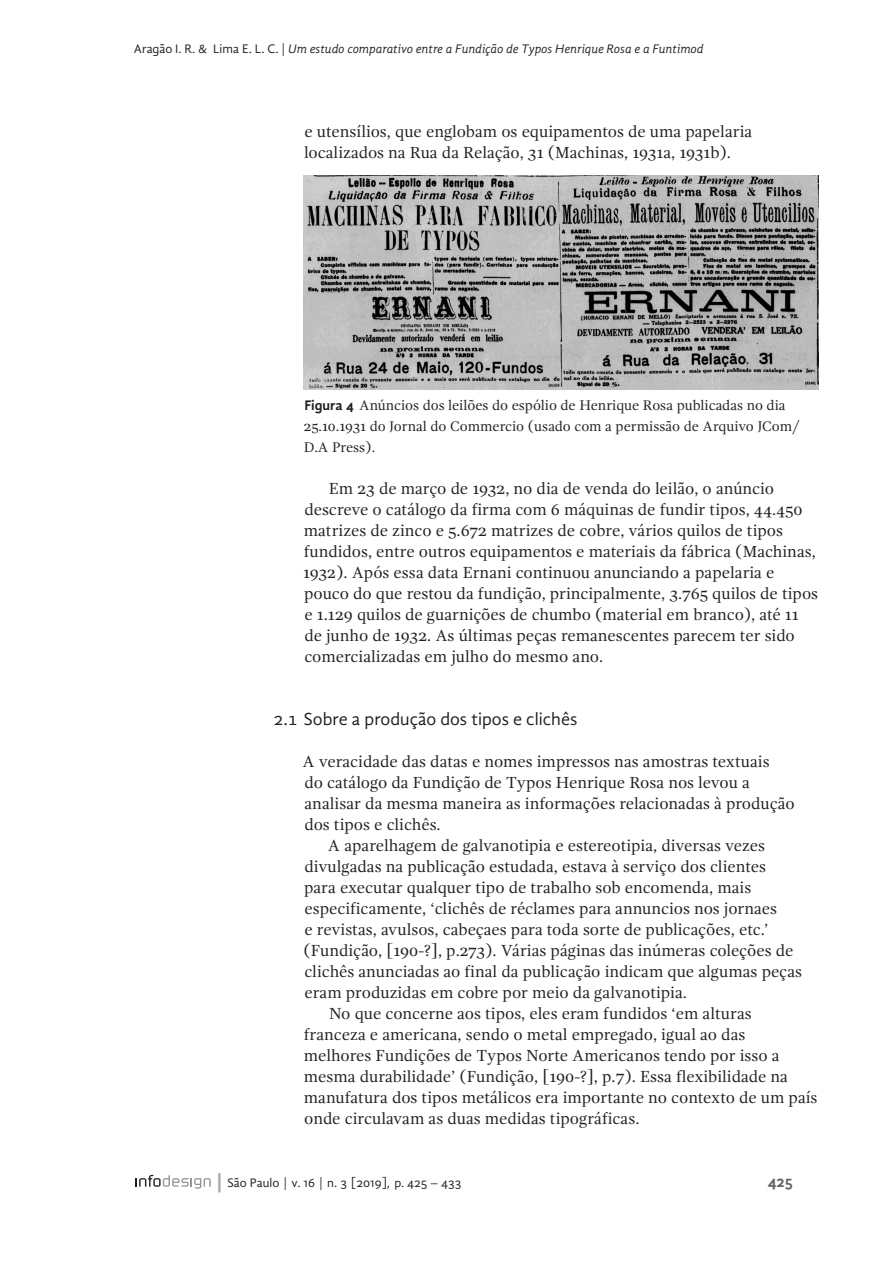
<style>
.page{position:relative;width:893px;height:1263px;background:#fff}
.page>*{position:absolute;margin:0;border:0;box-sizing:border-box;transform-origin:0 0}
.t1{font:18px "Gandhi Sans";color:#231f20}
.PT_Corpo_de_texto{font:16.5px/21px "Gandhi Serif";color:#231f20}
.t2{font:700 16.5px "Gandhi Sans";color:#636366}
.t3{font:14.25px/21px "Gandhi Serif";color:#231f20}
.t4{font:italic 12.75px "Gandhi Sans";color:#231f20}
.t5{font:12.75px "Gandhi Sans";color:#231f20}
.s1{font-style:normal}
.s2{font-family:"Gandhi Sans";font-weight:700}
.s3{font-size:19.2px;color:#a8a9ad}
</style>
<div class="page">
<svg style="left:136px;top:1175px;width:75px;height:13px"></svg>
<img style="left:303px;top:175px;width:516px;height:214px">
<p class="t4" style="left:134px;top:41px;width:571px"><span class="s1">Aragão I. R. &amp; Lima E. L. C. |</span> Um estudo comparativo entre a Fundição de Typos Henrique Rosa e a Funtimod</p>
<p class="PT_Corpo_de_texto" style="left:304px;top:121px;width:450px">e utensílios, que englobam os equipamentos de uma papelaria localizados na Rua da Relação, 31 (Machinas, 1931a, 1931b).</p>
<p class="t3" style="left:304px;top:394px;width:497px"><span class="s2">Figura 4</span> Anúncios dos leilões do espólio de Henrique Rosa publicadas no dia<br>25.10.1931 do Jornal do Commercio (usado com a permissão de Arquivo JCom/<br>D.A Press).</p>
<p class="PT_Corpo_de_texto" style="left:303px;top:478px;width:517px;text-indent:26px">Em 23 de março de 1932, no dia de venda do leilão, o anúncio descreve o catálogo da firma com 6 máquinas de fundir tipos, 44.450 matrizes de zinco e 5.672 matrizes de cobre, vários quilos de tipos fundidos, entre outros equipamentos e materiais da fábrica (Machinas, 1932). Após essa data Ernani continuou anunciando a papelaria e pouco do que restou da fundição, principalmente, 3.765 quilos de tipos e 1.129 quilos de guarnições de chumbo (material em branco), até 11 de junho de 1932. As últimas peças remanescentes parecem ter sido comercializadas em julho do mesmo ano.</p>
<p class="t1" style="left:274px;top:708px;width:305px">2.1 Sobre a produção dos tipos e clichês</p>
<p class="PT_Corpo_de_texto" style="left:302px;top:751px;width:494px">A veracidade das datas e nomes impressos nas amostras textuais<br>do catálogo da Fundição de Typos Henrique Rosa nos levou a analisar da mesma maneira as informações relacionadas à produção dos tipos e clichês.</p>
<p class="PT_Corpo_de_texto" style="left:303px;top:835px;width:500px;text-indent:25px">A aparelhagem de galvanotipia e estereotipia, diversas vezes divulgadas na publicação estudada, estava à serviço dos clientes<br>para executar qualquer tipo de trabalho sob encomenda, mais especificamente, ‘clichês de réclames para annuncios nos jornaes<br>e revistas, avulsos, cabeçaes para toda sorte de publicações, etc.’ (Fundição, [190-?], p.273). Várias páginas das inúmeras coleções de clichês anunciadas ao final da publicação indicam que algumas peças eram produzidas em cobre por meio da galvanotipia.</p>
<p class="PT_Corpo_de_texto" style="left:304px;top:1003px;width:515px;text-indent:25px">No que concerne aos tipos, eles eram fundidos ‘em alturas franceza e americana, sendo o metal empregado, igual ao das<br>melhores Fundições de Typos Norte Americanos tendo por isso a mesma durabilidade’ (Fundição, [190-?], p.7). Essa flexibilidade na manufatura dos tipos metálicos era importante no contexto de um país onde circulavam as duas medidas tipográficas.</p>
<p class="t5" style="left:214px;top:1175px;width:249px"><span class="s3">|</span>São Paulo | v. 16 | n. 3 [2019], p. 425 – 433</p>
<p class="t2" style="left:768px;top:1171px;width:27px">425</p>
</div>
